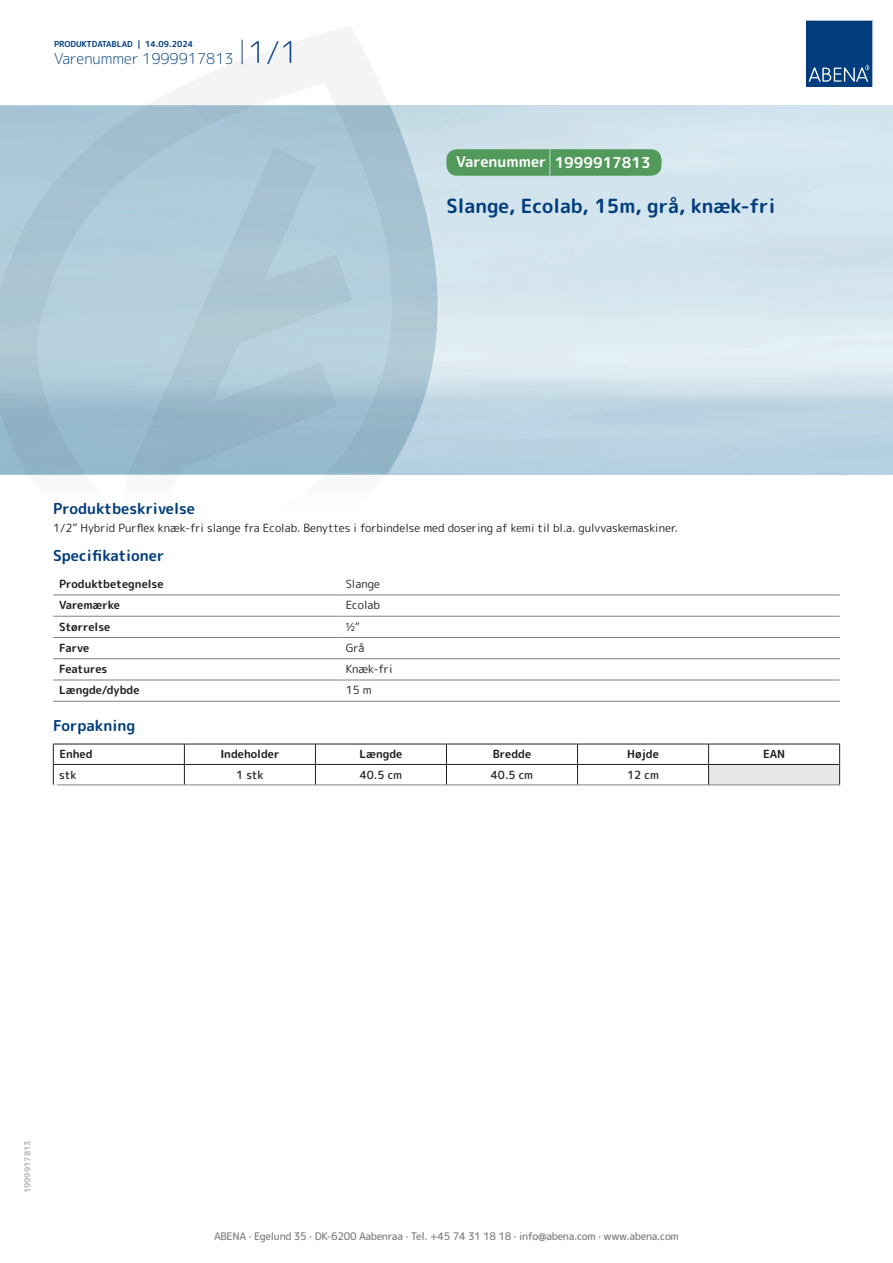
<style>
.page{position:relative;width:893px;height:1263px;background:#fff}
.page>*{position:absolute;margin:0;border:0;box-sizing:border-box;transform-origin:0 0}
.t1{font:700 19.5px "Rounded Mplus 1 c";color:#013d7d}
.t2{font:700 15px "Rounded Mplus 1 c";color:#013d7d}
.t3{font:300 15px "Rounded Mplus 1 c";color:#013d7d}
.t4{font:700 15px "Rounded Mplus 1 c";color:#fff}
.t5{font:11.25px "Rounded Mplus 1 c";color:#231f20}
.t6{font:700 11.25px "Rounded Mplus 1 c";color:#231f20}
.t7{font:500 11.25px "Rounded Mplus 1 c";color:#231f20}
.t8{font:500 10.5px "Rounded Mplus 1 c";letter-spacing:-.03em;color:#808285}
.t9{font:700 10.5px "Rounded Mplus 1 c";color:#fff}
.t10{font:700 8.25px "Rounded Mplus 1 c";color:#013d7d}
.t11{font:700 8.25px "Rounded Mplus 1 c";color:#b2b3b7}
.s1{font-size:30px}
.s2{font-size:25.5px}
</style>
<div class="page">
<svg style="left:0;top:26px;width:439px;height:569px"></svg>
<svg style="left:0;top:106px;width:438px;height:368px;background:#a8c6d4"></svg>
<svg style="left:242px;top:40px;width:1px;height:24px"></svg>
<svg style="left:806px;top:20px;width:67px;height:67px;background:#144b86"></svg>
<hr style="left:53px;top:595px;width:287px;height:1px;background:#808285">
<hr style="left:340px;top:595px;width:500px;height:1px;background:#808285">
<hr style="left:53px;top:616px;width:287px;height:1px;background:#808285">
<hr style="left:340px;top:616px;width:500px;height:1px;background:#808285">
<hr style="left:53px;top:637px;width:287px;height:1px;background:#808285">
<hr style="left:340px;top:637px;width:500px;height:1px;background:#808285">
<hr style="left:53px;top:658px;width:287px;height:1px;background:#808285">
<hr style="left:340px;top:658px;width:500px;height:1px;background:#808285">
<hr style="left:53px;top:680px;width:287px;height:1px;background:#808285">
<hr style="left:340px;top:680px;width:500px;height:1px;background:#808285">
<hr style="left:53px;top:701px;width:287px;height:1px;background:#808285">
<hr style="left:340px;top:701px;width:500px;height:1px;background:#808285">
<div style="left:709px;top:764px;width:131px;height:21px;background:#e6e7e9"></div>
<hr style="left:53px;top:744px;width:131px;height:1px;background:#231f20">
<hr style="left:184px;top:744px;width:131px;height:1px;background:#231f20">
<hr style="left:315px;top:744px;width:131px;height:1px;background:#231f20">
<hr style="left:446px;top:744px;width:131px;height:1px;background:#231f20">
<hr style="left:577px;top:744px;width:132px;height:1px;background:#231f20">
<hr style="left:709px;top:744px;width:131px;height:1px;background:#231f20">
<hr style="left:53px;top:764px;width:131px;height:1px;background:#231f20">
<svg style="left:53px;top:744px;width:1px;height:41px"></svg>
<hr style="left:184px;top:764px;width:131px;height:1px;background:#231f20">
<svg style="left:184px;top:744px;width:1px;height:41px"></svg>
<hr style="left:315px;top:764px;width:131px;height:1px;background:#231f20">
<svg style="left:315px;top:744px;width:1px;height:41px"></svg>
<hr style="left:446px;top:764px;width:131px;height:1px;background:#231f20">
<svg style="left:446px;top:744px;width:1px;height:41px"></svg>
<hr style="left:577px;top:764px;width:132px;height:1px;background:#231f20">
<svg style="left:577px;top:744px;width:1px;height:41px"></svg>
<hr style="left:709px;top:764px;width:131px;height:1px;background:#231f20">
<svg style="left:708px;top:744px;width:1px;height:41px"></svg>
<svg style="left:839px;top:744px;width:1px;height:41px"></svg>
<hr style="left:53px;top:785px;width:131px;height:1px;background:#808285">
<hr style="left:184px;top:785px;width:131px;height:1px;background:#808285">
<hr style="left:315px;top:785px;width:131px;height:1px;background:#808285">
<hr style="left:446px;top:785px;width:131px;height:1px;background:#808285">
<hr style="left:577px;top:785px;width:132px;height:1px;background:#808285">
<hr style="left:709px;top:785px;width:131px;height:1px;background:#808285">
<div style="left:446px;top:149px;width:215px;height:27px;background:#52995c;border-radius:10px"></div>
<p class="t10" style="left:54px;top:38px;width:141px">PRODUKTDATABLAD | 14.09.2024</p>
<h2 class="t3" style="left:54px;top:48px;width:246px">Varenummer 1999917813 <span class="s1">1/1</span></h2>
<h2 class="t4" style="left:456px;top:152px;width:196px">Varenummer <span class="s2">|</span> 1999917813</h2>
<h1 class="t1" style="left:446px;top:192px;width:330px">Slange, Ecolab, 15m, grå, knæk-fri</h1>
<h2 class="t2" style="left:53px;top:498px;width:143px">Produktbeskrivelse</h2>
<p class="t5" style="left:53px;top:520px;width:626px">1/2” Hybrid Purflex knæk-fri slange fra Ecolab. Benyttes i forbindelse med dosering af kemi til bl.a. gulvvaskemaskiner.</p>
<h2 class="t2" style="left:53px;top:545px;width:113px">Specifikationer</h2>
<p class="t6" style="left:59px;top:576px;width:106px">Produktbetegnelse</p>
<p class="t5" style="left:346px;top:576px;width:36px">Slange</p>
<p class="t6" style="left:59px;top:597px;width:62px">Varemærke</p>
<p class="t5" style="left:346px;top:597px;width:36px">Ecolab</p>
<p class="t6" style="left:59px;top:618px;width:53px">Størrelse</p>
<p class="t5" style="left:346px;top:618px;width:16px">½”</p>
<p class="t6" style="left:59px;top:640px;width:32px">Farve</p>
<p class="t5" style="left:346px;top:640px;width:20px">Grå</p>
<p class="t6" style="left:59px;top:661px;width:50px">Features</p>
<p class="t5" style="left:346px;top:661px;width:48px">Knæk-fri</p>
<p class="t6" style="left:59px;top:682px;width:82px">Længde/dybde</p>
<p class="t5" style="left:346px;top:682px;width:27px">15 m</p>
<h2 class="t2" style="left:53px;top:715px;width:84px">Forpakning</h2>
<p class="t6" style="left:59px;top:746px;width:35px">Enhed</p>
<p class="t6" style="left:220px;top:746px;width:61px">Indeholder</p>
<p class="t6" style="left:359px;top:746px;width:44px">Længde</p>
<p class="t6" style="left:493px;top:746px;width:40px">Bredde</p>
<p class="t6" style="left:627px;top:746px;width:33px">Højde</p>
<p class="t6" style="left:763px;top:746px;width:24px">EAN</p>
<p class="t7" style="left:59px;top:767px;width:19px">stk</p>
<p class="t7" style="left:236px;top:767px;width:29px">1 stk</p>
<p class="t7" style="left:360px;top:767px;width:44px">40.5 cm</p>
<p class="t7" style="left:491px;top:767px;width:44px">40.5 cm</p>
<p class="t7" style="left:627px;top:767px;width:33px">12 cm</p>
<p class="t9" style="left:53px;top:780px;width:7px">*</p>
<p class="t11" style="left:22px;top:1193px;width:54px;rotate:-90deg">1999917813</p>
<p class="t8" style="left:214px;top:1229px;width:466px">ABENA · Egelund 35 · DK-6200 Aabenraa · Tel. +45 74 31 18 18 · info@abena.com · www.abena.com</p>
</div>
